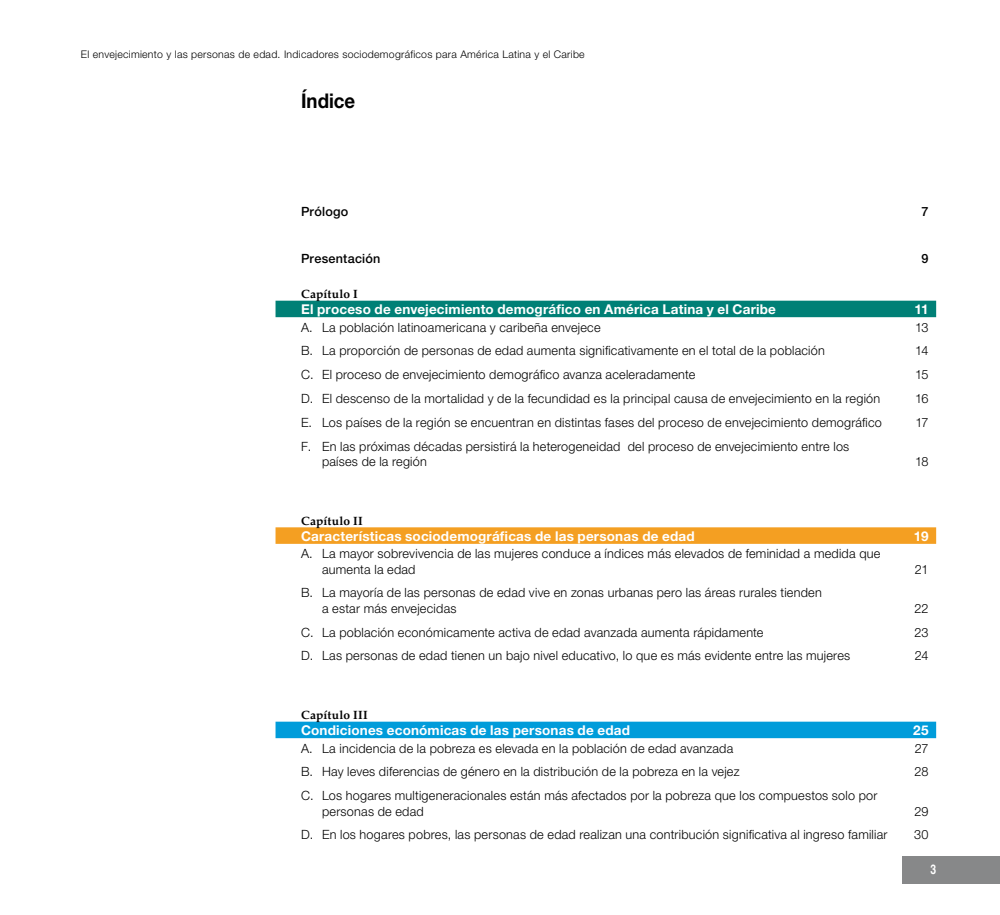
<style>
.page{position:relative;width:1000px;height:915px;background:#fff}
.page>*{position:absolute;margin:0;border:0;box-sizing:border-box;transform-origin:0 0}
.t1{font:700 20.25px "Helvetica Neue LT Std";letter-spacing:.005em;color:#000;scale:.92 1}
.t2{font:700 13.5px "Helvetica Neue LT Std";letter-spacing:.015em;color:#fff}
.t3{font:300 12.75px/23.9px "Helvetica Neue LT Std";letter-spacing:.02em;color:#000}
.t4{font:500 12.75px "Helvetica Neue LT Std";letter-spacing:.015em;color:#000}
.t5{font:700 12px "Palatino LT Std";letter-spacing:.015em;color:#000}
.t6{font:300 10.5px "Helvetica Neue LT Std";letter-spacing:.025em;color:#000}
</style>
<div class="page">
<div style="left:901px;top:855px;width:98px;height:28px;background:#878889"></div>
<div style="left:275px;top:300px;width:660px;height:17px;background:#008076"></div>
<div style="left:275px;top:527px;width:660px;height:16px;background:#f49f22"></div>
<div style="left:275px;top:721px;width:660px;height:17px;background:#009cda"></div>
<p class="t6" style="left:81px;top:48px;width:505px">El envejecimiento y las personas de edad. Indicadores sociodemográficos para América Latina y el Caribe</p>
<h1 class="t1" style="left:301px;top:88px;width:60px">Índice</h1>
<p class="t4" style="left:301px;top:203px;width:49px">Prólogo</p>
<p class="t4" style="left:921px;top:203px;width:9px">7</p>
<p class="t4" style="left:301px;top:251px;width:81px">Presentación</p>
<p class="t4" style="left:921px;top:251px;width:9px">9</p>
<p class="t5" style="left:301px;top:287px;width:58px">Capítulo I</p>
<p class="t2" style="left:301px;top:301px;width:476px">El proceso de envejecimiento demográfico en América Latina y el Caribe</p>
<p class="t2" style="left:914px;top:301px;width:16px">11</p>
<p class="t3" style="left:322px;top:315px;width:280px">La población latinoamericana y caribeña envejece</p>
<p class="t3" style="left:914px;top:315px;width:15px">13</p>
<p class="t3" style="left:322px;top:338px;width:504px">La proporción de personas de edad aumenta significativamente en el total de la población</p>
<p class="t3" style="left:915px;top:338px;width:15px">14</p>
<p class="t3" style="left:322px;top:362px;width:375px">El proceso de envejecimiento demográfico avanza aceleradamente</p>
<p class="t3" style="left:914px;top:362px;width:15px">15</p>
<p class="t3" style="left:322px;top:386px;width:559px">El descenso de la mortalidad y de la fecundidad es la principal causa de envejecimiento en la región</p>
<p class="t3" style="left:914px;top:386px;width:15px">16</p>
<p class="t3" style="left:322px;top:410px;width:561px">Los países de la región se encuentran en distintas fases del proceso de envejecimiento demográfico</p>
<p class="t3" style="left:915px;top:410px;width:15px">17</p>
<p class="t3" style="left:322px;top:438px;width:528px;line-height:15.3px">En las próximas décadas persistirá la heterogeneidad del proceso de envejecimiento entre los países de la región</p>
<p class="t3" style="left:301px;top:315px;width:14px;text-align:justify">A.<br>B.<br>C.<br>D.<br>E.<br>F.</p>
<p class="t3" style="left:914px;top:449px;width:15px">18</p>
<p class="t5" style="left:301px;top:513px;width:63px">Capítulo II</p>
<p class="t2" style="left:301px;top:527px;width:395px">Características sociodemográficas de las personas de edad</p>
<p class="t2" style="left:913px;top:527px;width:16px">19</p>
<p class="t3" style="left:322px;top:545px;width:559px;line-height:15.3px">La mayor sobrevivencia de las mujeres conduce a índices más elevados de feminidad a medida que aumenta la edad</p>
<p class="t3" style="left:301px;top:541px;width:13px">A.</p>
<p class="t3" style="left:301px;top:580px;width:14px">B.</p>
<p class="t3" style="left:301px;top:619px;width:14px">C.<br>D.</p>
<p class="t3" style="left:914px;top:556px;width:15px">21</p>
<p class="t3" style="left:322px;top:584px;width:501px;line-height:15.3px">La mayoría de las personas de edad vive en zonas urbanas pero las áreas rurales tienden a estar más envejecidas</p>
<p class="t3" style="left:914px;top:595px;width:16px">22</p>
<p class="t3" style="left:322px;top:619px;width:443px">La población económicamente activa de edad avanzada aumenta rápidamente</p>
<p class="t3" style="left:914px;top:619px;width:16px">23</p>
<p class="t3" style="left:322px;top:643px;width:529px">Las personas de edad tienen un bajo nivel educativo, lo que es más evidente entre las mujeres</p>
<p class="t3" style="left:914px;top:643px;width:15px">24</p>
<p class="t5" style="left:301px;top:707px;width:68px">Capítulo III</p>
<p class="t2" style="left:301px;top:721px;width:330px">Condiciones económicas de las personas de edad</p>
<p class="t2" style="left:912px;top:721px;width:17px">25</p>
<p class="t3" style="left:322px;top:735px;width:412px">La incidencia de la pobreza es elevada en la población de edad avanzada</p>
<p class="t3" style="left:914px;top:735px;width:15px">27</p>
<p class="t3" style="left:322px;top:759px;width:419px">Hay leves diferencias de género en la distribución de la pobreza en la vejez</p>
<p class="t3" style="left:914px;top:759px;width:15px">28</p>
<p class="t3" style="left:322px;top:787px;width:556px;line-height:15.3px">Los hogares multigeneracionales están más afectados por la pobreza que los compuestos solo por personas de edad</p>
<p class="t3" style="left:301px;top:735px;width:14px;text-align:justify">A.<br>B.<br>C.</p>
<p class="t3" style="left:301px;top:822px;width:14px">D.</p>
<p class="t3" style="left:914px;top:798px;width:16px">29</p>
<p class="t3" style="left:322px;top:822px;width:567px">En los hogares pobres, las personas de edad realizan una contribución significativa al ingreso familiar</p>
<p class="t3" style="left:914px;top:822px;width:16px">30</p>
</div>
